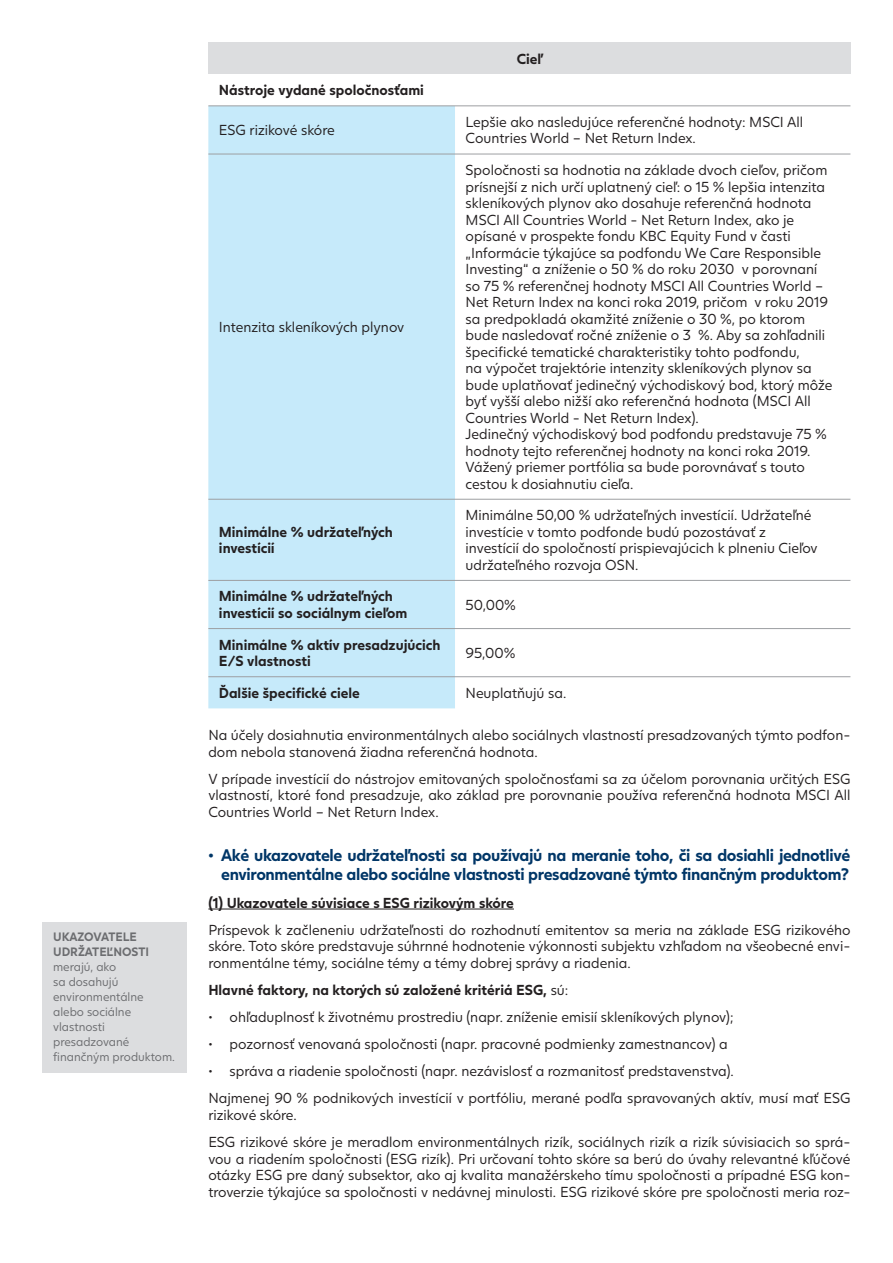
<style>
.page{position:relative;width:893px;height:1263px;background:#fff}
.page>*{position:absolute;margin:0;border:0;box-sizing:border-box;transform-origin:0 0}
.t1{font:700 16.5px/19.8px "Juli Sans";letter-spacing:-.02em;color:#003667;text-align:right}
.t2{font:14.25px/16.5px "Juli Sans";color:#231f20}
.t3{font:700 14.25px/16.5px "Juli Sans";color:#231f20}
.t4{font:12px/15px "Juli Sans";color:#6c6d70}
.t5{font:700 12px/15px "Juli Sans";color:#6c6d70}
.s1{font-weight:400}
</style>
<div class="page">
<div style="left:208px;top:43px;width:642px;height:31px;background:#dcdddf"></div>
<div style="left:208px;top:106px;width:247px;height:602px;background:#c6eafa"></div>
<hr style="left:208px;top:105px;width:247px;height:1px;background:#9d9fa2">
<hr style="left:455px;top:105px;width:395px;height:1px;background:#9d9fa2">
<hr style="left:208px;top:154px;width:247px;height:1px;background:#9d9fa2">
<hr style="left:455px;top:154px;width:395px;height:1px;background:#9d9fa2">
<hr style="left:208px;top:499px;width:247px;height:1px;background:#9d9fa2">
<hr style="left:455px;top:499px;width:395px;height:1px;background:#9d9fa2">
<hr style="left:208px;top:580px;width:247px;height:1px;background:#9d9fa2">
<hr style="left:455px;top:580px;width:395px;height:1px;background:#9d9fa2">
<hr style="left:208px;top:628px;width:247px;height:1px;background:#9d9fa2">
<hr style="left:455px;top:628px;width:395px;height:1px;background:#9d9fa2">
<hr style="left:208px;top:676px;width:247px;height:1px;background:#9d9fa2">
<hr style="left:455px;top:676px;width:395px;height:1px;background:#9d9fa2">
<hr style="left:208px;top:909px;width:306px;height:1px;background:#231f20">
<div style="left:43px;top:922px;width:144px;height:150px;background:#dcdddf"></div>
<p class="t5" style="left:53px;top:928px;width:97px">UKAZOVATELE<br>UDRŽATEĽNOSTI</p>
<p class="t4" style="left:53px;top:959px;width:123px">merajú, ako<br>sa dosahujú environmentálne alebo sociálne vlastnosti presadzované finančným produktom.</p>
<p class="t3" style="left:517px;top:49px;width:27px">Cieľ</p>
<p class="t3" style="left:219px;top:80px;width:206px">Nástroje vydané spoločnosťami</p>
<p class="t2" style="left:219px;top:121px;width:117px">ESG rizikové skóre</p>
<p class="t2" style="left:466px;top:112px;width:339px">Lepšie ako nasledujúce referenčné hodnoty: MSCI All<br>Countries World – Net Return Index.</p>
<p class="t2" style="left:219px;top:317px;width:187px">Intenzita skleníkových plynov</p>
<p class="t3" style="left:219px;top:522px;width:176px">Minimálne % udržateľných investícií</p>
<p class="t2" style="left:466px;top:161px;width:368px">Spoločnosti sa hodnotia na základe dvoch cieľov, pričom prísnejší z nich určí uplatnený cieľ: o 15 % lepšia intenzita skleníkových plynov ako dosahuje referenčná hodnota MSCI All Countries World - Net Return Index, ako je opísané v prospekte fondu KBC Equity Fund v časti „Informácie týkajúce sa podfondu We Care Responsible Investing“ a zníženie o 50 % do roku 2030 v porovnaní so 75 % referenčnej hodnoty MSCI All Countries World – Net Return Index na konci roka 2019, pričom v roku 2019 sa predpokladá okamžité zníženie o 30 %, po ktorom bude nasledovať ročné zníženie o 3 %. Aby sa zohľadnili špecifické tematické charakteristiky tohto podfondu,<br>na výpočet trajektórie intenzity skleníkových plynov sa bude uplatňovať jedinečný východiskový bod, ktorý môže byť vyšší alebo nižší ako referenčná hodnota (MSCI All Countries World - Net Return Index).<br>Jedinečný východiskový bod podfondu predstavuje 75 % hodnoty tejto referenčnej hodnoty na konci roka 2019.<br>Vážený priemer portfólia sa bude porovnávať s touto cestou k dosiahnutiu cieľa.</p>
<p class="t2" style="left:466px;top:506px;width:354px">Minimálne 50,00 % udržateľných investícií. Udržateľné investície v tomto podfonde budú pozostávať z investícií do spoločností prispievajúcich k plneniu Cieľov udržateľného rozvoja OSN.</p>
<p class="t3" style="left:219px;top:586px;width:190px">Minimálne % udržateľných investícií so sociálnym cieľom</p>
<p class="t2" style="left:466px;top:595px;width:52px">50,00%</p>
<p class="t3" style="left:219px;top:635px;width:223px">Minimálne % aktív presadzujúcich<br>E/S vlastnosti</p>
<p class="t2" style="left:466px;top:643px;width:51px">95,00%</p>
<p class="t3" style="left:219px;top:683px;width:142px">Ďalšie špecifické ciele</p>
<p class="t2" style="left:466px;top:683px;width:102px">Neuplatňujú sa.</p>
<p class="t2" style="left:208px;top:726px;width:644px">Na účely dosiahnutia environmentálnych alebo sociálnych vlastností presadzovaných týmto podfon&shy;dom nebola stanovená žiadna referenčná hodnota.</p>
<p class="t2" style="left:208px;top:769px;width:644px;text-align:justify">V prípade investícií do nástrojov emitovaných spoločnosťami sa za účelom porovnania určitých ESG vlastností, ktoré fond presadzuje, ako základ pre porovnanie používa referenčná hodnota MSCI All Countries World – Net Return Index.</p>
<p class="t1" style="left:208px;top:843px;width:644px">• Aké ukazovatele udržateľnosti sa používajú na meranie toho, či sa dosiahli jednotlivé environmentálne alebo sociálne vlastnosti presadzované týmto finančným produktom?</p>
<p class="t3" style="left:208px;top:892px;width:307px">(1) Ukazovatele súvisiace s ESG rizikovým skóre</p>
<p class="t2" style="left:208px;top:920px;width:644px;text-align:justify">Príspevok k začleneniu udržateľnosti do rozhodnutí emitentov sa meria na základe ESG rizikového skóre. Toto skóre predstavuje súhrnné hodnotenie výkonnosti subjektu vzhľadom na všeobecné envi&shy;ronmentálne témy, sociálne témy a témy dobrej správy a riadenia.</p>
<p class="t3" style="left:208px;top:980px;width:361px">Hlavné faktory, na ktorých sú založené kritériá ESG, <span class="s1">sú:</span></p>
<p class="t2" style="left:208px;top:1007px;width:527px">• ohľaduplnosť k životnému prostrediu (napr. zníženie emisií skleníkových plynov);</p>
<p class="t2" style="left:208px;top:1035px;width:521px">• pozornosť venovaná spoločnosti (napr. pracovné podmienky zamestnancov) a</p>
<p class="t2" style="left:208px;top:1056px;width:644px;line-height:27.2px">• správa a riadenie spoločnosti (napr. nezávislosť a rozmanitosť predstavenstva).<br>Najmenej 90 % podnikových investícií v portfóliu, merané podľa spravovaných aktív, musí mať ESG</p>
<p class="t2" style="left:208px;top:1100px;width:644px;line-height:27.2px">rizikové skóre.<br>ESG rizikové skóre je meradlom environmentálnych rizík, sociálnych rizík a rizík súvisiacich so sprá-</p>
<p class="t2" style="left:208px;top:1149px;width:644px;text-align:justify">vou a riadením spoločnosti (ESG rizík). Pri určovaní tohto skóre sa berú do úvahy relevantné kľúčové otázky ESG pre daný subsektor, ako aj kvalita manažérskeho tímu spoločnosti a prípadné ESG kon&shy;troverzie týkajúce sa spoločnosti v nedávnej minulosti. ESG rizikové skóre pre spoločnosti meria roz-</p>
</div>
